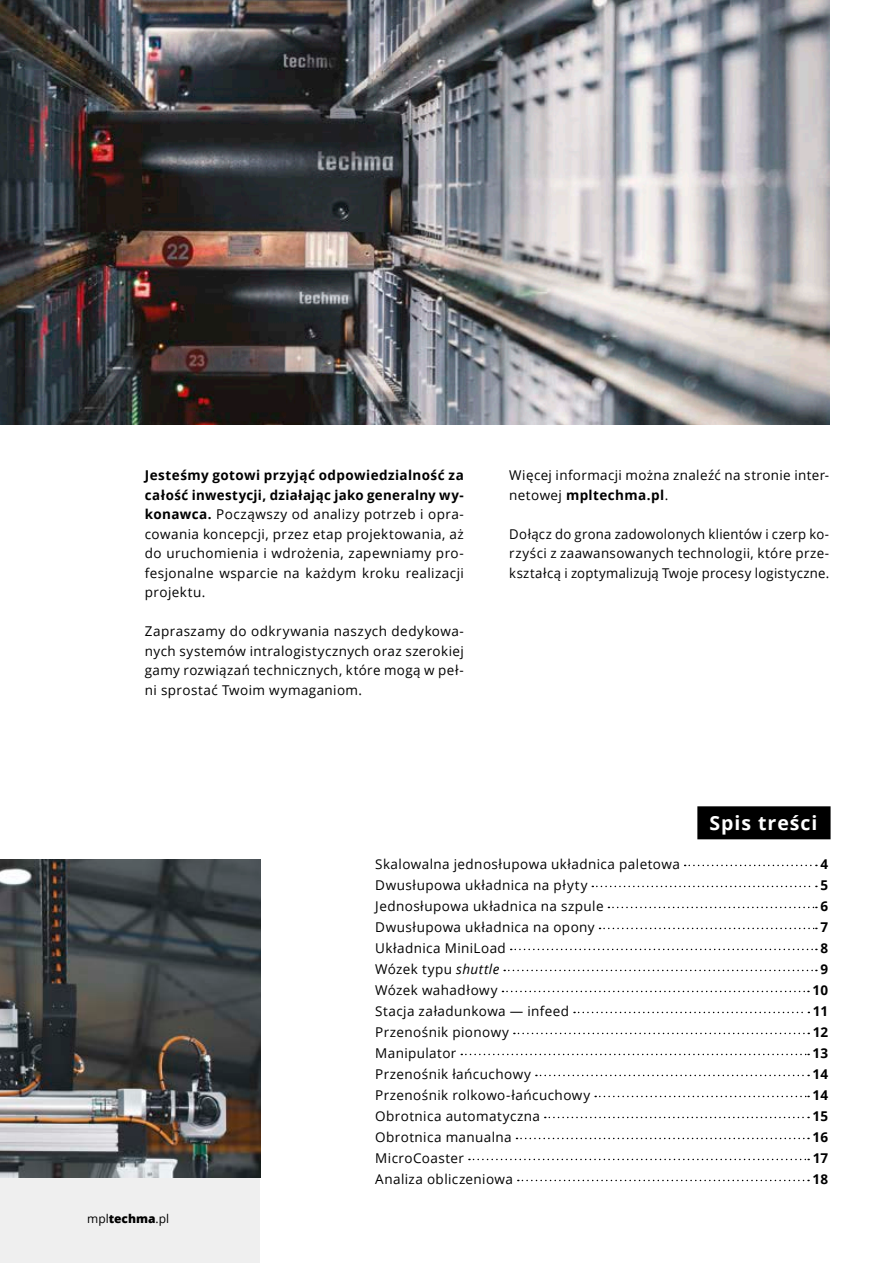
<style>
.page{position:relative;width:893px;height:1263px;background:#fff}
.page>*{position:absolute;margin:0;border:0;box-sizing:border-box;transform-origin:0 0}
.nazwa_urzadzenia{font:700 19.5px "Open Sans";letter-spacing:.05em;color:#fff}
.TEKST_ciągły{font:13.5px/19.5px "Open Sans";letter-spacing:.03em;color:#000;text-align:justify}
.TEKST_ciągły-2{font:700 13.5px "Open Sans";letter-spacing:.005em;color:#000}
.t1{font:12px "Open Sans";color:#000}
.s1{font-weight:700}
.s2{font-weight:800}
.s3{font-style:italic}
</style>
<div class="page">
<div style="left:0;top:1178px;width:893px;height:85px;background:#efefef"></div>
<div style="left:260px;top:1031px;width:633px;height:232px;background:#fff"></div>
<img style="left:0;top:0;width:829px;height:425px">
<img style="left:0;top:859px;width:260px;height:319px">
<svg style="left:685px;top:865px;width:132px;height:1px"></svg>
<svg style="left:592px;top:886px;width:225px;height:1px"></svg>
<svg style="left:608px;top:907px;width:209px;height:1px"></svg>
<svg style="left:599px;top:928px;width:218px;height:1px"></svg>
<svg style="left:511px;top:949px;width:306px;height:1px"></svg>
<svg style="left:504px;top:970px;width:313px;height:1px"></svg>
<svg style="left:502px;top:991px;width:307px;height:1px"></svg>
<svg style="left:574px;top:1012px;width:235px;height:1px"></svg>
<svg style="left:514px;top:1033px;width:295px;height:1px"></svg>
<svg style="left:461px;top:1054px;width:348px;height:1px"></svg>
<svg style="left:536px;top:1075px;width:273px;height:1px"></svg>
<svg style="left:595px;top:1096px;width:214px;height:1px"></svg>
<svg style="left:545px;top:1117px;width:264px;height:1px"></svg>
<svg style="left:516px;top:1138px;width:293px;height:1px"></svg>
<svg style="left:469px;top:1159px;width:340px;height:1px"></svg>
<svg style="left:518px;top:1180px;width:291px;height:1px"></svg>
<div style="left:697px;top:806px;width:134px;height:33px;background:#000"></div>
<p class="TEKST_ciągły" style="left:145px;top:465px;width:320px"><span class="s1">Jesteśmy gotowi przyjąć odpowiedzialność za całość inwestycji, działając jako generalny wy&shy;konawca.</span> Począwszy od analizy potrzeb i opra&shy;cowania koncepcji, przez etap projektowania, aż do uruchomienia i wdrożenia, zapewniamy pro&shy;fesjonalne wsparcie na każdym kroku realizacji projektu.</p>
<p class="TEKST_ciągły" style="left:145px;top:621px;width:320px">Zapraszamy do odkrywania naszych dedykowa&shy;nych systemów intralogistycznych oraz szerokiej gamy rozwiązań technicznych, które mogą w peł&shy;ni sprostać Twoim wymaganiom.</p>
<p class="TEKST_ciągły" style="left:509px;top:465px;width:321px">Więcej informacji można znaleźć na stronie inter&shy;netowej <span class="s1">mpltechma.pl</span>.</p>
<p class="TEKST_ciągły" style="left:509px;top:524px;width:321px">Dołącz do grona zadowolonych klientów i czerp ko&shy;rzyści z zaawansowanych technologii, które prze&shy;kształcą i zoptymalizują Twoje procesy logistyczne.</p>
<p class="nazwa_urzadzenia" style="left:709px;top:809px;width:110px">Spis treści</p>
<p class="t1" style="left:87px;top:1210px;width:84px">mpl<span class="s2">techma</span>.pl</p>
<p class="TEKST_ciągły" style="left:375px;top:854px;width:306px">Skalowalna jednosłupowa układnica paletowa</p>
<p class="TEKST_ciągły-2" style="left:820px;top:855px;width:9px">4</p>
<p class="TEKST_ciągły" style="left:375px;top:875px;width:214px">Dwusłupowa układnica na płyty</p>
<p class="TEKST_ciągły-2" style="left:820px;top:876px;width:9px">5</p>
<p class="TEKST_ciągły" style="left:375px;top:896px;width:230px">Jednosłupowa układnica na szpule</p>
<p class="TEKST_ciągły-2" style="left:820px;top:897px;width:9px">6</p>
<p class="TEKST_ciągły" style="left:375px;top:917px;width:221px">Dwusłupowa układnica na opony</p>
<p class="TEKST_ciągły-2" style="left:820px;top:918px;width:9px">7</p>
<p class="TEKST_ciągły" style="left:375px;top:938px;width:132px">Układnica MiniLoad</p>
<p class="TEKST_ciągły-2" style="left:820px;top:939px;width:9px">8</p>
<p class="TEKST_ciągły" style="left:375px;top:959px;width:126px">Wózek typu <span class="s3">shuttle</span></p>
<p class="TEKST_ciągły-2" style="left:820px;top:960px;width:9px">9</p>
<p class="TEKST_ciągły" style="left:375px;top:980px;width:124px">Wózek wahadłowy</p>
<p class="TEKST_ciągły-2" style="left:812px;top:981px;width:17px">10</p>
<p class="TEKST_ciągły" style="left:375px;top:1001px;width:195px">Stacja załadunkowa — infeed</p>
<p class="TEKST_ciągły-2" style="left:813px;top:1002px;width:17px">11</p>
<p class="TEKST_ciągły" style="left:375px;top:1022px;width:135px">Przenośnik pionowy</p>
<p class="TEKST_ciągły-2" style="left:813px;top:1023px;width:17px">12</p>
<p class="TEKST_ciągły" style="left:375px;top:1043px;width:83px">Manipulator</p>
<p class="TEKST_ciągły-2" style="left:813px;top:1044px;width:17px">13</p>
<p class="TEKST_ciągły" style="left:375px;top:1064px;width:157px">Przenośnik łańcuchowy</p>
<p class="TEKST_ciągły-2" style="left:813px;top:1065px;width:17px">14</p>
<p class="TEKST_ciągły" style="left:375px;top:1085px;width:217px">Przenośnik rolkowo-łańcuchowy</p>
<p class="TEKST_ciągły-2" style="left:813px;top:1086px;width:17px">14</p>
<p class="TEKST_ciągły" style="left:375px;top:1106px;width:166px">Obrotnica automatyczna</p>
<p class="TEKST_ciągły-2" style="left:813px;top:1107px;width:17px">15</p>
<p class="TEKST_ciągły" style="left:375px;top:1127px;width:138px">Obrotnica manualna</p>
<p class="TEKST_ciągły-2" style="left:812px;top:1128px;width:17px">16</p>
<p class="TEKST_ciągły" style="left:375px;top:1148px;width:90px">MicroCoaster</p>
<p class="TEKST_ciągły-2" style="left:813px;top:1149px;width:17px">17</p>
<p class="TEKST_ciągły" style="left:375px;top:1169px;width:139px">Analiza obliczeniowa</p>
<p class="TEKST_ciągły-2" style="left:812px;top:1170px;width:17px">18</p>
</div>
